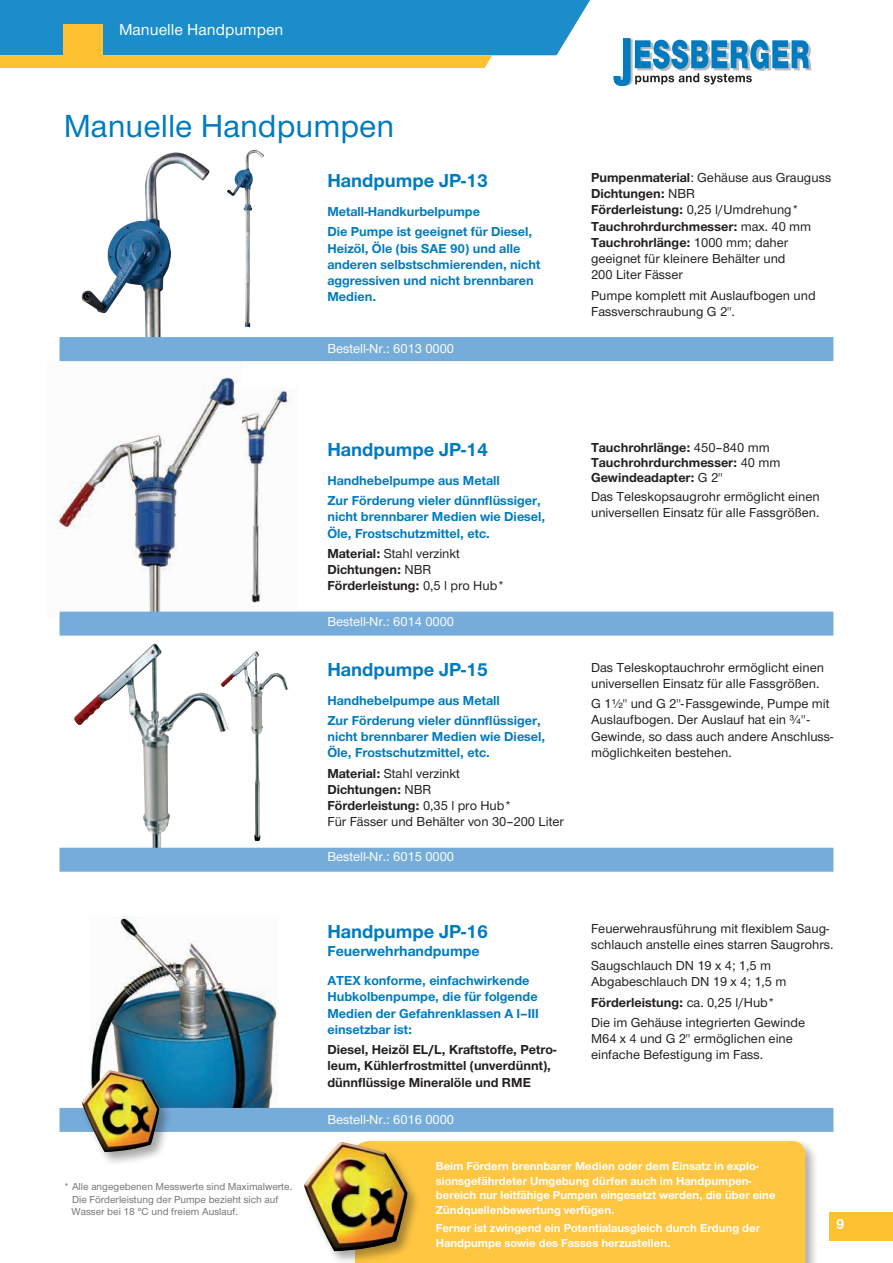
<style>
.page{position:relative;width:893px;height:1263px;background:#fff}
.page>*{position:absolute;margin:0;border:0;box-sizing:border-box;transform-origin:0 0}
.t1{font:500 33.15px "Nimbus Sans Novus T";color:#007bbf}
.t2{font:700 19.5px "Nimbus Sans Novus T";color:#007bbf}
.t3{font:500 16.5px "Nimbus Sans Novus T";color:#fff}
.t4{font:700 15px "Nimbus Sans Novus T";color:#007bbf}
.t5{font:700 15px "Nimbus Sans Novus T";color:#fff}
.t6{font:500 13.5px/16.2px "Nimbus Sans Novus T";color:#231f20}
.t7{font:700 13.5px/16.2px "Nimbus Sans Novus T";color:#007bbf}
.t8{font:700 13.5px/16.2px "Nimbus Sans Novus T";color:#231f20}
.t9{font:500 13.5px "Nimbus Sans Novus T";color:#fff}
.t10{font:700 12px/14.4px "Nimbus Sans Novus T";color:#fff}
.t11{font:500 10.5px/12.6px "Nimbus Sans Novus T";color:#727477}
.s1{font-weight:700}
.s2{font-weight:500}
</style>
<div class="page">
<svg style="left:0;top:0;width:590px;height:68px"></svg>
<svg style="left:613px;top:38px;width:198px;height:48px"></svg>
<img style="left:82px;top:152px;width:128px;height:185px">
<img style="left:227px;top:153px;width:25px;height:174px">
<img style="left:242px;top:390px;width:53px;height:213px">
<img style="left:57px;top:361px;width:184px;height:257px">
<img style="left:91px;top:917px;width:188px;height:191px">
<img style="left:74px;top:644px;width:100px;height:204px">
<img style="left:221px;top:652px;width:42px;height:189px">
<div style="left:60px;top:1108px;width:773px;height:24px;background:#75acda"></div>
<div style="left:60px;top:337px;width:773px;height:24px;background:#75acda"></div>
<div style="left:353px;top:1139px;width:466px;height:124px;background:#231f20;opacity:.39"></div>
<div style="left:421px;top:1141px;width:384px;height:122px;background:#fec641"></div>
<div style="left:60px;top:848px;width:773px;height:24px;background:#75acda"></div>
<div style="left:60px;top:612px;width:773px;height:24px;background:#75acda"></div>
<div style="left:302px;top:1139px;width:119px;height:124px;background:#231f20;opacity:.39"></div>
<img style="left:304px;top:1142px;width:104px;height:109px">
<div style="left:80px;top:1068px;width:93px;height:98px;background:#231f20;opacity:.39"></div>
<img style="left:82px;top:1070px;width:78px;height:82px">
<div style="left:829px;top:1212px;width:64px;height:29px;background:#fec131"></div>
<p class="t3" style="left:119px;top:20px;width:166px">Manuelle Handpumpen</p>
<h1 class="t1" style="left:64px;top:106px;width:332px">Manuelle Handpumpen</h1>
<h2 class="t2" style="left:327px;top:169px;width:162px">Handpumpe JP-13</h2>
<p class="t7" style="left:327px;top:201px;width:206px;line-height:20.4px">Metall-Handkurbelpumpe<br>Die Pumpe ist geeignet für Diesel,</p>
<p class="t7" style="left:327px;top:240px;width:214px">Heizöl, Öle (bis SAE 90) und alle anderen selbstschmierenden, nicht aggressiven und nicht brennbaren<br>Medien.</p>
<p class="t9" style="left:327px;top:340px;width:128px">Bestell-Nr.: 6013 0000</p>
<p class="t6" style="left:591px;top:169px;width:242px"><span class="s1">Pumpenmaterial</span>: Gehäuse aus Grauguss<br><span class="s1">Dichtungen:</span> NBR<br><span class="s1">Förderleistung:</span> 0,25 l/Umdrehung*<br><span class="s1">Tauchrohrdurchmesser:</span> max. 40 mm<br><span class="s1">Tauchrohrlänge:</span> 1000 mm; daher geeignet für kleinere Behälter und<br>200 Liter Fässer</p>
<p class="t6" style="left:591px;top:287px;width:226px">Pumpe komplett mit Auslaufbogen und<br>Fassverschraubung G 2".</p>
<h2 class="t2" style="left:327px;top:438px;width:162px">Handpumpe JP-14</h2>
<p class="t7" style="left:327px;top:470px;width:215px;line-height:20.4px">Handhebelpumpe aus Metall<br>Zur Förderung vieler dünnflüssiger,</p>
<p class="t7" style="left:327px;top:508px;width:219px">nicht brennbarer Medien wie Diesel,<br>Öle, Frostschutzmittel, etc.</p>
<p class="t8" style="left:327px;top:545px;width:179px">Material: <span class="s2">Stahl verzinkt<br></span>Dichtungen: <span class="s2">NBR<br></span>Förderleistung: <span class="s2">0,5 l pro Hub*</span></p>
<p class="t9" style="left:327px;top:614px;width:128px">Bestell-Nr.: 6014 0000</p>
<h2 class="t2" style="left:327px;top:657px;width:162px">Handpumpe JP-15</h2>
<p class="t7" style="left:327px;top:689px;width:215px;line-height:20.4px">Handhebelpumpe aus Metall<br>Zur Förderung vieler dünnflüssiger,</p>
<p class="t7" style="left:327px;top:728px;width:219px">nicht brennbarer Medien wie Diesel,<br>Öle, Frostschutzmittel, etc.</p>
<p class="t6" style="left:327px;top:765px;width:238px"><span class="s1">Material:</span> Stahl verzinkt<br><span class="s1">Dichtungen:</span> NBR<br><span class="s1">Förderleistung:</span> 0,35 l pro Hub*<br>Für Fässer und Behälter von 30–200 Liter</p>
<p class="t9" style="left:327px;top:849px;width:128px">Bestell-Nr.: 6015 0000</p>
<h2 class="t2" style="left:327px;top:920px;width:162px">Handpumpe JP-16</h2>
<p class="t4" style="left:327px;top:942px;width:154px">Feuerwehrhandpumpe</p>
<p class="t7" style="left:327px;top:972px;width:213px">ATEX konforme, einfachwirkende<br>Hubkolbenpumpe, die für folgende<br>Medien der Gefahrenklassen A I–III einsetzbar ist:</p>
<p class="t8" style="left:327px;top:1041px;width:231px">Diesel, Heizöl EL/L, Kraftstoffe, Petro&shy;leum, Kühlerfrostmittel (unverdünnt), dünnflüssige Mineralöle und RME</p>
<p class="t9" style="left:327px;top:1111px;width:128px">Bestell-Nr.: 6016 0000</p>
<p class="t8" style="left:591px;top:439px;width:191px;line-height:15px">Tauchrohrlänge: <span class="s2">450–840 mm<br></span>Tauchrohrdurchmesser: <span class="s2">40 mm<br></span>Gewindeadapter: <span class="s2">G 2"</span></p>
<p class="t6" style="left:591px;top:488px;width:230px">Das Teleskopsaugrohr ermöglicht einen universellen Einsatz für alle Fassgrößen.</p>
<p class="t6" style="left:591px;top:659px;width:234px">Das Teleskoptauchrohr ermöglicht einen universellen Einsatz für alle Fassgrößen.</p>
<p class="t6" style="left:591px;top:695px;width:244px">G 1½" und G 2"-Fassgewinde, Pumpe mit Auslaufbogen. Der Auslauf hat ein ¾"- Gewinde, so dass auch andere Anschluss&shy;möglichkeiten bestehen.</p>
<p class="t6" style="left:591px;top:920px;width:244px">Feuerwehrausführung mit flexiblem Saug&shy;schlauch anstelle eines starren Saugrohrs.</p>
<p class="t6" style="left:591px;top:957px;width:197px">Saugschlauch DN 19 x 4; 1,5 m<br>Abgabeschlauch DN 19 x 4; 1,5 m</p>
<p class="t6" style="left:591px;top:991px;width:216px;line-height:20.4px"><span class="s1">Förderleistung:</span> ca. 0,25 l/Hub*<br>Die im Gehäuse integrierten Gewinde</p>
<p class="t6" style="left:591px;top:1030px;width:203px">M64 x 4 und G 2" ermöglichen eine einfache Befestigung im Fass.</p>
<p class="t11" style="left:72px;top:1180px;width:222px;text-indent:-8px">* Alle angegebenen Messwerte sind Maximalwerte.<br>Die Förderleistung der Pumpe bezieht sich auf<br>Wasser bei 18 °C und freiem Auslauf.</p>
<p class="t10" style="left:436px;top:1159px;width:341px">Beim Fördern brennbarer Medien oder dem Einsatz in explo&shy;sionsgefährdeter Umgebung dürfen auch im Handpumpen&shy;bereich nur leitfähige Pumpen eingesetzt werden, die über eine Zündquellenbewertung verfügen.</p>
<p class="t10" style="left:436px;top:1221px;width:326px">Ferner ist zwingend ein Potentialausgleich durch Erdung der<br>Handpumpe sowie des Fasses herzustellen.</p>
<p class="t5" style="left:836px;top:1215px;width:10px">9</p>
</div>
